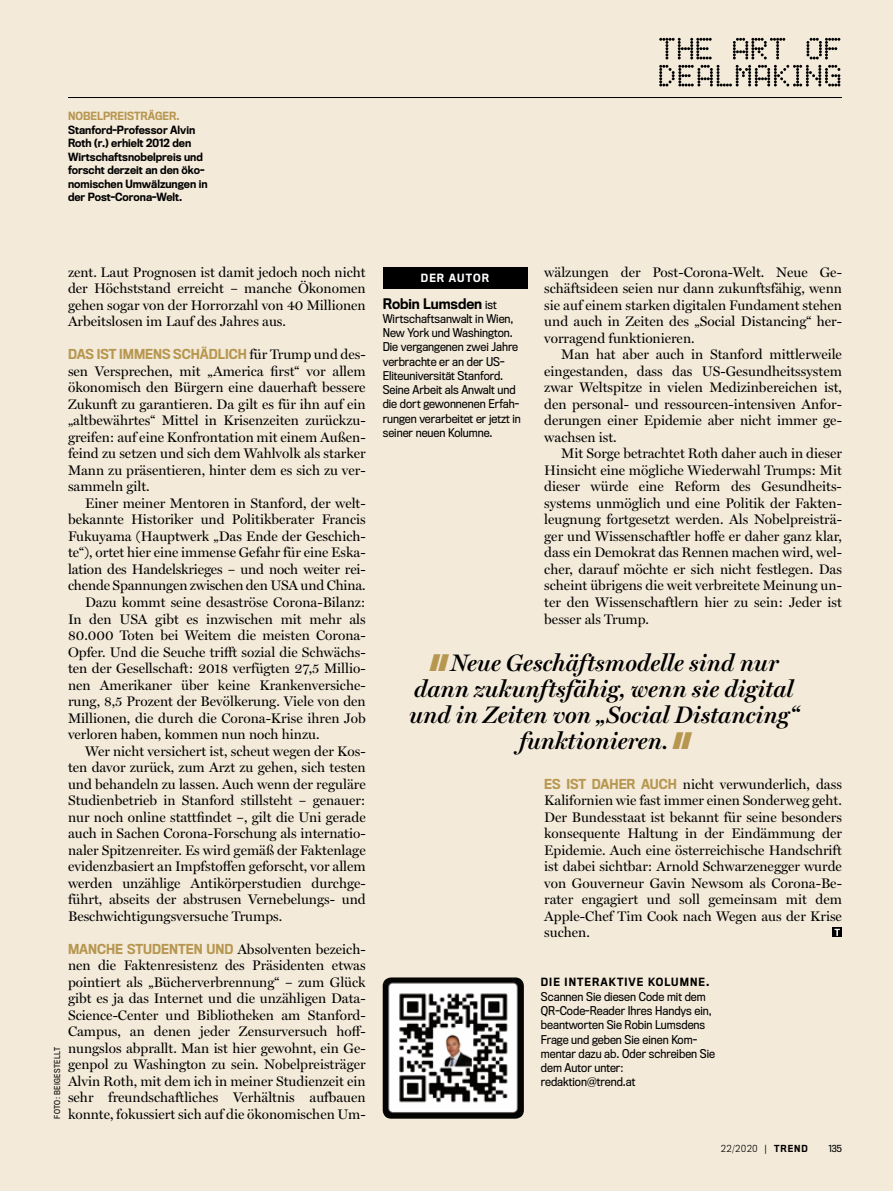
<style>
.page{position:relative;width:893px;height:1191px;background:#f3ead9}
.page>*{position:absolute;margin:0;border:0;box-sizing:border-box;transform-origin:0 0}
.t1{font:italic 600 24px/26.2px "Miller Display";color:#000;text-align:center}
.t2{font:13.95px/16.5px "Miller Display";color:#000;text-align:justify}
.t3{font:500 13.5px "Titling Gothic FB Narrow";color:#000}
.t4{font:500 12.75px "Titling Gothic FB Narrow";color:#b79750}
.t5{font:11.25px/14.2px "Titling Gothic FB Narrow";color:#000}
.t6{font:500 10.5px/13.5px "Titling Gothic FB Narrow";color:#000}
.t7{font:500 10.5px "Titling Gothic FB Narrow";letter-spacing:.1em;color:#000}
.t8{font:500 10.5px "Titling Gothic FB Narrow";color:#b79750}
.t9{font:500 10.5px "Titling Gothic FB Narrow";letter-spacing:.1em;color:#fff}
.t10{font:300 9px "Titling Gothic FB Narrow";letter-spacing:.1em;color:#000}
.t11{font:9px "Titling Gothic FB Narrow";color:#000}
.t12{font:7.5px "Titling Gothic FB Narrow";letter-spacing:.05em;color:#000}
.s1{font-family:"Miller Display";font-weight:400;font-size:13.95px;color:#000}
.s2{font-family:"Titling Gothic FB Narrow";font-weight:500;font-size:12.75px;color:#b79750}
.s3{font-weight:400;font-size:11.25px}
.s4{font-family:"Titling Gothic FB Narrow";font-weight:900;font-size:21.15px;color:#b79750}
.s5{font-size:11.25px}
.s6{font-weight:400}
.s7{font-weight:500}
</style>
<div class="page">
<img style="left:383px;top:977px;width:141px;height:141px">
<svg style="left:659px;top:65px;width:181px;height:21px"></svg>
<svg style="left:659px;top:38px;width:181px;height:21px"></svg>
<div style="left:383px;top:267px;width:144px;height:21px;background:#000"></div>
<div style="left:832px;top:927px;width:10px;height:10px;background:#000"></div>
<svg style="left:834px;top:928px;width:6px;height:8px"></svg>
<hr style="left:68px;top:97px;width:774px;height:1px;background:#000">
<p class="t8" style="left:68px;top:110px;width:113px">NOBELPREISTRÄGER.</p>
<p class="t6" style="left:68px;top:123px;width:141px">Stanford-Professor Alvin<br>Roth (r.) erhielt 2012 den<br>Wirtschaftsnobelpreis und forscht derzeit an den öko&shy;nomischen Umwälzungen in der Post-Corona-Welt.</p>
<p class="t2" style="left:68px;top:264px;width:299px">zent. Laut Prognosen ist damit jedoch noch nicht der Höchststand erreicht – manche Ökonomen gehen sogar von der Horrorzahl von 40 Millionen Arbeitslosen im Lauf des Jahres aus.</p>
<p class="t4" style="left:68px;top:347px;width:299px">DAS IST IMMENS SCHÄDLICH <span class="s1">für Trump und des-</span></p>
<p class="t2" style="left:68px;top:363px;width:299px">sen Versprechen, mit „America first“ vor allem ökonomisch den Bürgern eine dauerhaft bessere Zukunft zu garantieren. Da gilt es für ihn auf ein „altbewährtes“ Mittel in Krisenzeiten zurückzu&shy;greifen: auf eine Konfrontation mit einem Außen&shy;feind zu setzen und sich dem Wahlvolk als starker Mann zu präsentieren, hinter dem es sich zu ver&shy;sammeln gilt.</p>
<p class="t2" style="left:85px;top:495px;width:282px">Einer meiner Mentoren in Stanford, der welt-</p>
<p class="t2" style="left:68px;top:512px;width:299px">bekannte Historiker und Politikberater Francis</p>
<p class="t2" style="left:68px;top:528px;width:299px">Fukuyama (Hauptwerk „Das Ende der Geschich-</p>
<p class="t2" style="left:68px;top:545px;width:299px">te“), ortet hier eine immense Gefahr für eine Eska-</p>
<p class="t2" style="left:68px;top:561px;width:299px">lation des Handelskrieges – und noch weiter rei-</p>
<p class="t2" style="left:68px;top:578px;width:299px">chende Spannungen zwischen den USA und China.</p>
<p class="t2" style="left:85px;top:594px;width:282px">Dazu kommt seine desaströse Corona-Bilanz:</p>
<p class="t2" style="left:68px;top:611px;width:299px">In den USA gibt es inzwischen mit mehr als</p>
<p class="t2" style="left:68px;top:627px;width:299px">80.000 Toten bei Weitem die meisten Corona-</p>
<p class="t2" style="left:68px;top:644px;width:299px">Opfer. Und die Seuche trifft sozial die Schwächs-</p>
<p class="t2" style="left:68px;top:660px;width:299px">ten der Gesellschaft: 2018 verfügten 27,5 Millio-</p>
<p class="t2" style="left:68px;top:677px;width:299px">nen Amerikaner über keine Krankenversiche-</p>
<p class="t2" style="left:68px;top:693px;width:299px">rung, 8,5 Prozent der Bevölkerung. Viele von den</p>
<p class="t2" style="left:68px;top:710px;width:299px">Millionen, die durch die Corona-Krise ihren Job</p>
<p class="t2" style="left:68px;top:726px;width:253px">verloren haben, kommen nun noch hinzu.</p>
<p class="t2" style="left:85px;top:743px;width:282px">Wer nicht versichert ist, scheut wegen der Kos-</p>
<p class="t2" style="left:68px;top:759px;width:299px">ten davor zurück, zum Arzt zu gehen, sich testen</p>
<p class="t2" style="left:68px;top:776px;width:299px">und behandeln zu lassen. Auch wenn der reguläre</p>
<p class="t2" style="left:68px;top:792px;width:299px">Studienbetrieb in Stanford stillsteht – genauer:</p>
<p class="t2" style="left:68px;top:809px;width:299px">nur noch online stattfindet –, gilt die Uni gerade</p>
<p class="t2" style="left:68px;top:825px;width:299px">auch in Sachen Corona-Forschung als internatio-</p>
<p class="t2" style="left:68px;top:842px;width:299px">naler Spitzenreiter. Es wird gemäß der Faktenlage</p>
<p class="t2" style="left:68px;top:858px;width:299px">evidenzbasiert an Impfstoffen geforscht, vor allem</p>
<p class="t2" style="left:68px;top:875px;width:299px">werden unzählige Antikörperstudien durchge-</p>
<p class="t2" style="left:68px;top:891px;width:299px">führt, abseits der abstrusen Vernebelungs- und</p>
<p class="t2" style="left:68px;top:908px;width:216px">Beschwichtigungsversuche Trumps.</p>
<p class="t2" style="left:68px;top:941px;width:299px"><span class="s2">MANCHE STUDENTEN UND</span> Absolventen bezeich&shy;nen die Faktenresistenz des Präsidenten etwas pointiert als „Bücherverbrennung“ – zum Glück gibt es ja das Internet und die unzähligen Data-Science-Center und Bibliotheken am Stanford-Campus, an denen jeder Zensurversuch hoff&shy;nungslos abprallt. Man ist hier gewohnt, ein Ge&shy;genpol zu Washington zu sein. Nobelpreisträger Alvin Roth, mit dem ich in meiner Studienzeit ein sehr freundschaftliches Verhältnis aufbauen konnte, fokussiert sich auf die ökonomischen Um-</p>
<p class="t12" style="left:53px;top:1118px;width:73px;rotate:-90deg">FOTO: BEIGESTELLT</p>
<p class="t9" style="left:421px;top:272px;width:70px">DER AUTOR</p>
<p class="t3" style="left:383px;top:295px;width:116px">Robin Lumsden <span class="s3">ist</span></p>
<p class="t5" style="left:383px;top:312px;width:140px">Wirtschaftsanwalt in Wien,<br>New York und Washington.<br>Die vergangenen zwei Jahre verbrachte er an der US-<br>Eliteuniversität Stanford.<br>Seine Arbeit als Anwalt und die dort gewonnenen Erfah&shy;rungen verarbeitet er jetzt in seiner neuen Kolumne.</p>
<p class="t2" style="left:544px;top:264px;width:299px">wälzungen der Post-Corona-Welt. Neue Ge&shy;schäftsideen seien nur dann zukunftsfähig, wenn sie auf einem starken digitalen Fundament stehen und auch in Zeiten des „Social Distancing“ her&shy;vorragend funktionieren.</p>
<p class="t2" style="left:544px;top:347px;width:299px;text-indent:17px">Man hat aber auch in Stanford mittlerweile eingestanden, dass das US-Gesundheitssystem zwar Weltspitze in vielen Medizinbereichen ist, den personal- und ressourcen-intensiven Anfor&shy;derungen einer Epidemie aber nicht immer ge&shy;wachsen ist.</p>
<p class="t2" style="left:544px;top:446px;width:299px;text-indent:17px">Mit Sorge betrachtet Roth daher auch in dieser Hinsicht eine mögliche Wiederwahl Trumps: Mit dieser würde eine Reform des Gesundheits&shy;systems unmöglich und eine Politik der Fakten&shy;leugnung fortgesetzt werden. Als Nobelpreisträ&shy;ger und Wissenschaftler hoffe er daher ganz klar, dass ein Demokrat das Rennen machen wird, wel&shy;cher, darauf möchte er sich nicht festlegen. Das scheint übrigens die weit verbreitete Meinung un&shy;ter den Wissenschaftlern hier zu sein: Jeder ist besser als Trump.</p>
<h1 class="t1" style="left:409px;top:650px;width:391px"><span class="s4">II</span>Neue Geschäftsmodelle sind nur dann zukunftsfähig, wenn sie digital und in Zeiten von „Social Distancing“ funktionieren. <span class="s4">II</span></h1>
<p class="t2" style="left:544px;top:776px;width:299px"><span class="s2">ES IST DAHER AUCH</span> nicht verwunderlich, dass Kalifornien wie fast immer einen Sonderweg geht.<br>Der Bundesstaat ist bekannt für seine besonders konsequente Haltung in der Eindämmung der Epidemie. Auch eine österreichische Handschrift ist dabei sichtbar: Arnold Schwarzenegger wurde von Gouverneur Gavin Newsom als Corona-Be&shy;rater engagiert und soll gemeinsam mit dem Apple-Chef Tim Cook nach Wegen aus der Krise suchen.</p>
<p class="t7" style="left:541px;top:976px;width:170px">DIE INTERAKTIVE KOLUMNE<span class="s5">.</span></p>
<p class="t5" style="left:541px;top:989px;width:176px">Scannen Sie diesen Code mit dem<br>QR-Code-Reader Ihres Handys ein, beantworten Sie Robin Lumsdens<br>Frage und geben Sie einen Kom&shy;mentar dazu ab. Oder schreiben Sie dem Autor unter: redaktion@trend.at</p>
<p class="t10" style="left:721px;top:1143px;width:88px">22/2020 <span class="s6">|</span> <span class="s7">TREND</span></p>
<p class="t11" style="left:828px;top:1143px;width:15px">135</p>
</div>
